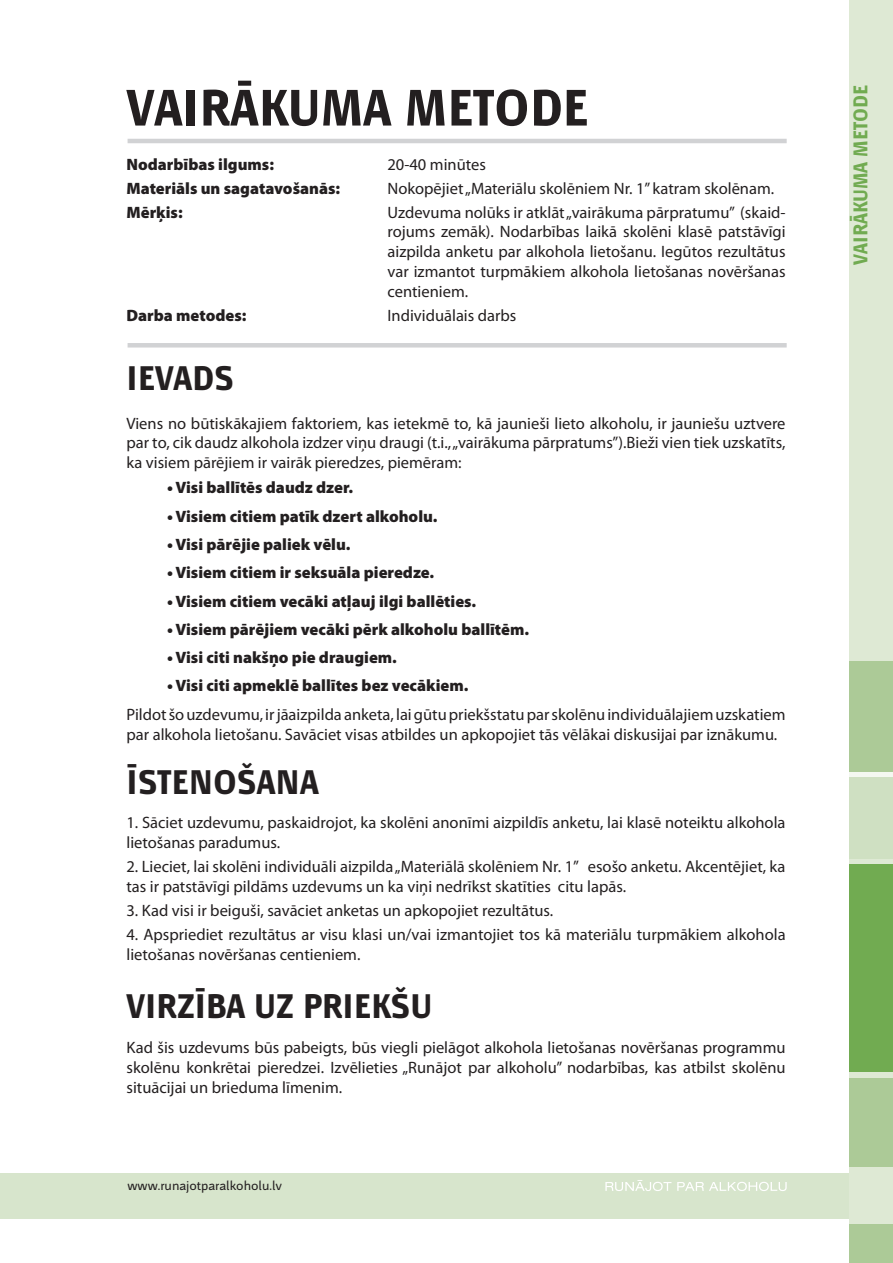
<style>
.page{position:relative;width:893px;height:1263px;background:#fff}
.page>*{position:absolute;margin:0;border:0;box-sizing:border-box;transform-origin:0 0}
.t1{font:700 54px "Mr Jones LV";color:#231f20}
.t2{font:700 36px "Mr Jones LV";color:#231f20}
.t3{font:700 21px "Mr Jones LV";color:#71ab51}
.t4{font:16.5px/19.8px "Myriad Pro";color:#231f20}
.t5{font:900 16.5px "Myriad Pro";color:#231f20}
.t6{font:13.5px "Mr Jones LV";color:#231f20}
</style>
<div class="page">
<div style="left:0;top:1173px;width:893px;height:45px;background:#d7e5cc"></div>
<div style="left:849px;top:0;width:44px;height:1263px;background:#dee9d4"></div>
<div style="left:849px;top:740px;width:44px;height:63px;background:#f4f8f1"></div>
<div style="left:849px;top:864px;width:44px;height:208px;background:#71ab51"></div>
<div style="left:849px;top:777px;width:44px;height:82px;background:#cfe0c2"></div>
<div style="left:849px;top:661px;width:44px;height:111px;background:#acca97"></div>
<div style="left:849px;top:1078px;width:44px;height:89px;background:#acca97"></div>
<div style="left:849px;top:1224px;width:44px;height:39px;background:#acca97"></div>
<svg style="left:605px;top:1180px;width:66px;height:11px"></svg>
<svg style="left:677px;top:1182px;width:110px;height:9px"></svg>
<hr style="left:128px;top:139px;width:659px;height:4px;background:#d1d2d4">
<hr style="left:128px;top:343px;width:659px;height:4px;background:#d1d2d4">
<h1 class="t1" style="left:126px;top:79px;width:463px">VAIRĀKUMA METODE</h1>
<p class="t5" style="left:126px;top:155px;width:149px">Nodarbības ilgums:</p>
<p class="t4" style="left:387px;top:154px;width:100px">20-40 minūtes</p>
<p class="t5" style="left:126px;top:179px;width:215px">Materiāls un sagatavošanās:</p>
<p class="t4" style="left:387px;top:178px;width:388px">Nokopējiet „Materiālu skolēniem Nr. 1” katram skolēnam.</p>
<p class="t5" style="left:126px;top:203px;width:58px">Mērķis:</p>
<p class="t4" style="left:387px;top:202px;width:400px;text-align:justify">Uzdevuma nolūks ir atklāt „vairākuma pārpratumu” (skaid&shy;rojums zemāk). Nodarbības laikā skolēni klasē patstāvīgi aizpilda anketu par alkohola lietošanu. Iegūtos rezultātus var izmantot turpmākiem alkohola lietošanas novēršanas centieniem.</p>
<p class="t5" style="left:126px;top:306px;width:122px">Darba metodes:</p>
<p class="t4" style="left:387px;top:305px;width:130px">Individuālais darbs</p>
<h2 class="t2" style="left:126px;top:358px;width:109px">IEVADS</h2>
<p class="t4" style="left:126px;top:413px;width:661px;text-align:justify">Viens no būtiskākajiem faktoriem, kas ietekmē to, kā jaunieši lieto alkoholu, ir jauniešu uztvere par to, cik daudz alkohola izdzer viņu draugi (t.i., „vairākuma pārpratums”).Bieži vien tiek uzskatīts, ka visiem pārējiem ir vairāk pieredzes, piemēram:</p>
<p class="t5" style="left:167px;top:478px;width:188px">• Visi ballītēs daudz dzer.</p>
<p class="t5" style="left:167px;top:507px;width:272px">• Visiem citiem patīk dzert alkoholu.</p>
<p class="t5" style="left:167px;top:535px;width:185px">• Visi pārējie paliek vēlu.</p>
<p class="t5" style="left:167px;top:563px;width:269px">• Visiem citiem ir seksuāla pieredze.</p>
<p class="t5" style="left:167px;top:591px;width:311px">• Visiem citiem vecāki atļauj ilgi ballēties.</p>
<p class="t5" style="left:167px;top:620px;width:364px">• Visiem pārējiem vecāki pērk alkoholu ballītēm.</p>
<p class="t5" style="left:167px;top:648px;width:231px">• Visi citi nakšņo pie draugiem.</p>
<p class="t5" style="left:167px;top:676px;width:303px">• Visi citi apmeklē ballītes bez vecākiem.</p>
<p class="t4" style="left:126px;top:704px;width:661px">Pildot šo uzdevumu, ir jāaizpilda anketa, lai gūtu priekšstatu par skolēnu individuālajiem uzskatiem par alkohola lietošanu. Savāciet visas atbildes un apkopojiet tās vēlākai diskusijai par iznākumu.</p>
<h2 class="t2" style="left:126px;top:762px;width:194px">ĪSTENOŠANA</h2>
<p class="t4" style="left:126px;top:813px;width:660px">1. Sāciet uzdevumu, paskaidrojot, ka skolēni anonīmi aizpildīs anketu, lai klasē noteiktu alkohola lietošanas paradumus.</p>
<p class="t4" style="left:126px;top:856px;width:661px">2. Lieciet, lai skolēni individuāli aizpilda „Materiālā skolēniem Nr. 1” esošo anketu. Akcentējiet, ka tas ir patstāvīgi pildāms uzdevums un ka viņi nedrīkst skatīties citu lapās.</p>
<p class="t4" style="left:126px;top:900px;width:428px">3. Kad visi ir beiguši, savāciet anketas un apkopojiet rezultātus.</p>
<p class="t4" style="left:126px;top:924px;width:661px">4. Apspriediet rezultātus ar visu klasi un/vai izmantojiet tos kā materiālu turpmākiem alkohola lietošanas novēršanas centieniem.</p>
<h2 class="t2" style="left:126px;top:987px;width:307px">VIRZĪBA UZ PRIEKŠU</h2>
<p class="t4" style="left:126px;top:1037px;width:661px;text-align:justify">Kad šis uzdevums būs pabeigts, būs viegli pielāgot alkohola lietošanas novēršanas programmu skolēnu konkrētai pieredzei. Izvēlieties „Runājot par alkoholu” nodarbības, kas atbilst skolēnu situācijai un brieduma līmenim.</p>
<p class="t6" style="left:128px;top:1178px;width:156px">www.runajotparalkoholu.lv</p>
<p class="t3" style="left:849px;top:265px;width:181px;rotate:-90deg">VAIRĀKUMA METODE</p>
</div>
